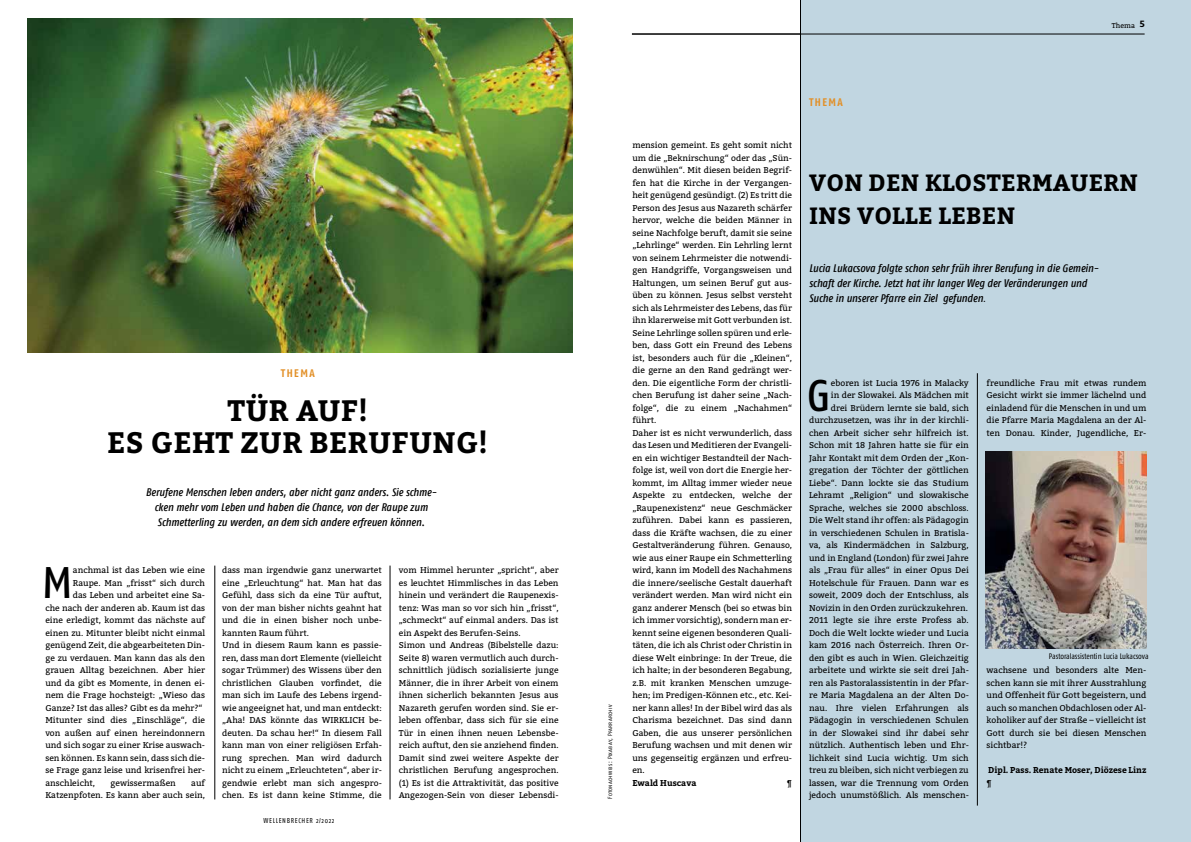
<style>
.page{position:relative;width:1191px;height:842px;background:#fff}
.page>*{position:absolute;margin:0;border:0;box-sizing:border-box;transform-origin:0 0}
.t1{font:44.2px "Fago Co Medium Caps";color:#000}
.t2{font:700 29.5px/32.4px "Bitter";letter-spacing:.01em;color:#000;text-align:center}
.t3{font:700 23.5px/32.4px "Bitter";letter-spacing:.01em;color:#000}
.t4{font:italic 500 11px/15px "Fago Co";color:#000;text-align:center}
.t5{font:700 11px "Fago Co";letter-spacing:.135em;color:#e28f26}
.t6{font:700 9px "Bitter";color:#000}
.t7{font:8.5px/12.5px "Bitter";color:#000}
.t8{font:700 8.5px "Bitter";color:#000}
.t9{font:8px "Fago Co";letter-spacing:-.005em;color:#000}
.t10{font:7px "Fago Co Caps";letter-spacing:.09em;color:#000}
.t11{font:7px "Bitter";letter-spacing:.035em;color:#000}
.t12{font:6px "Fago Co Caps";letter-spacing:.04em;color:#000}
.s1{font-family:"Calibri";font-weight:400;font-style:normal}
</style>
<div class="page">
<div style="left:800px;top:0;width:391px;height:842px;background:#c1d6e1"></div>
<hr style="left:632px;top:34px;width:512px;height:1px;background:#000">
<hr style="left:800px;top:0;width:1px;height:842px;background:#000">
<hr style="left:215px;top:566px;width:1px;height:233px;background:#000">
<hr style="left:390px;top:566px;width:1px;height:233px;background:#000">
<img style="left:27px;top:18px;width:546px;height:335px">
<hr style="left:977px;top:373px;width:1px;height:432px;background:#000">
<img style="left:986px;top:452px;width:160px;height:196px">
<p class="t5" style="left:281px;top:366px;width:35px">THEMA</p>
<h2 class="t2" style="left:107px;top:393px;width:382px">TÜR AUF!<br>ES GEHT ZUR BERUFUNG!</h2>
<p class="t4" style="left:146px;top:484px;width:292px">Berufene Menschen leben anders, aber nicht ganz anders. Sie schme&shy;cken mehr vom Leben und haben die Chance, von der Raupe zum<br>Schmetterling zu werden, an dem sich andere erfreuen können.</p>
<h1 class="t1" style="left:42px;top:557px;width:32px">M</h1>
<p class="t7" style="left:73px;top:564px;width:134px">anchmal ist das Leben wie eine</p>
<p class="t7" style="left:73px;top:576px;width:134px">Raupe. Man „frisst“ sich durch</p>
<p class="t7" style="left:73px;top:589px;width:134px">das Leben und arbeitet eine Sa-</p>
<p class="t7" style="left:45px;top:601px;width:161px">che nach der anderen ab. Kaum ist das</p>
<p class="t7" style="left:45px;top:614px;width:161px">eine erledigt, kommt das nächste auf</p>
<p class="t7" style="left:45px;top:626px;width:161px">einen zu. Mitunter bleibt nicht einmal</p>
<p class="t7" style="left:45px;top:639px;width:161px">genügend Zeit, die abgearbeiteten Din-</p>
<p class="t7" style="left:45px;top:651px;width:161px">ge zu verdauen. Man kann das als den</p>
<p class="t7" style="left:45px;top:664px;width:161px">grauen Alltag bezeichnen. Aber hier</p>
<p class="t7" style="left:45px;top:676px;width:161px">und da gibt es Momente, in denen ei-</p>
<p class="t7" style="left:45px;top:689px;width:161px">nem die Frage hochsteigt: „Wieso das</p>
<p class="t7" style="left:45px;top:701px;width:159px">Ganze? Ist das alles? Gibt es da mehr?“</p>
<p class="t7" style="left:45px;top:714px;width:161px">Mitunter sind dies „Einschläge“, die</p>
<p class="t7" style="left:45px;top:726px;width:161px">von außen auf einen hereindonnern</p>
<p class="t7" style="left:45px;top:739px;width:161px">und sich sogar zu einer Krise auswach-</p>
<p class="t7" style="left:45px;top:751px;width:161px">sen können. Es kann sein, dass sich die-</p>
<p class="t7" style="left:45px;top:764px;width:161px">se Frage ganz leise und krisenfrei her-</p>
<p class="t7" style="left:45px;top:776px;width:51px">anschleicht,</p>
<p class="t7" style="left:110px;top:776px;width:67px">gewissermaßen</p>
<p class="t7" style="left:45px;top:776px;width:161px;text-align:right">auf<br>Katzenpfoten. Es kann aber auch sein,</p>
<p class="t7" style="left:222px;top:564px;width:161px">dass man irgendwie ganz unerwartet eine „Erleuchtung“ hat. Man hat das Gefühl, dass sich da eine Tür auftut, von der man bisher nichts geahnt hat und die in einen bisher noch unbe&shy;kannten Raum führt.<br>Und in diesem Raum kann es passie&shy;ren, dass man dort Elemente (vielleicht sogar Trümmer) des Wissens über den christlichen Glauben vorfindet, die man sich im Laufe des Lebens irgend&shy;wie angeeignet hat, und man entdeckt: „Aha! DAS könnte das WIRKLICH be&shy;deuten. Da schau her!“ In diesem Fall kann man von einer religiösen Erfah&shy;rung sprechen. Man wird dadurch nicht zu einem „Erleuchteten“, aber ir&shy;gendwie erlebt man sich angespro&shy;chen. Es ist dann keine Stimme, die</p>
<p class="t7" style="left:399px;top:564px;width:161px">vom Himmel herunter „spricht“, aber es leuchtet Himmlisches in das Leben hinein und verändert die Raupenexis&shy;tenz: Was man so vor sich hin „frisst“, „schmeckt“ auf einmal anders. Das ist ein Aspekt des Berufen-Seins.<br>Simon und Andreas (Bibelstelle dazu:<br>Seite 8) waren vermutlich auch durch&shy;schnittlich jüdisch sozialisierte junge Männer, die in ihrer Arbeit von einem ihnen sicherlich bekannten Jesus aus Nazareth gerufen worden sind. Sie er&shy;leben offenbar, dass sich für sie eine Tür in einen ihnen neuen Lebensbe&shy;reich auftut, den sie anziehend finden.<br>Damit sind zwei weitere Aspekte der christlichen Berufung angesprochen. (1) Es ist die Attraktivität, das positive Angezogen-Sein von dieser Lebensdi-</p>
<p class="t10" style="left:264px;top:817px;width:72px">WELLENBRECHER 2/2022</p>
<p class="t6" style="left:1139px;top:17px;width:7px">5</p>
<p class="t11" style="left:1111px;top:20px;width:25px">Thema</p>
<p class="t11" style="left:1101px;top:21px;width:27px">Kapitel</p>
<p class="t12" style="left:606px;top:799px;width:96px;rotate:-90deg">Fotonachweis: Pixabay, Pfarrarchiv</p>
<p class="t7" style="left:632px;top:139px;width:161px">mension gemeint. Es geht somit nicht um die „Beknirschung“ oder das „Sün&shy;denwühlen“. Mit diesen beiden Begrif&shy;fen hat die Kirche in der Vergangen&shy;heit genügend gesündigt. (2) Es tritt die Person des Jesus aus Nazareth schärfer hervor, welche die beiden Männer in seine Nachfolge beruft, damit sie seine „Lehrlinge“ werden. Ein Lehrling lernt von seinem Lehrmeister die notwendi&shy;gen Handgriffe, Vorgangsweisen und Haltungen, um seinen Beruf gut aus&shy;üben zu können. Jesus selbst versteht sich als Lehrmeister des Lebens, das für ihn klarerweise mit Gott verbunden ist.<br>Seine Lehrlinge sollen spüren und erle&shy;ben, dass Gott ein Freund des Lebens ist, besonders auch für die „Kleinen“, die gerne an den Rand gedrängt wer&shy;den. Die eigentliche Form der christli&shy;chen Berufung ist daher seine „Nach&shy;folge“, die zu einem „Nachahmen“ führt.<br>Daher ist es nicht verwunderlich, dass das Lesen und Meditieren der Evangeli&shy;en ein wichtiger Bestandteil der Nach&shy;folge ist, weil von dort die Energie her&shy;kommt, im Alltag immer wieder neue Aspekte zu entdecken, welche der „Raupenexistenz“ neue Geschmäcker zuführen. Dabei kann es passieren, dass die Kräfte wachsen, die zu einer Gestaltveränderung führen. Genauso, wie aus einer Raupe ein Schmetterling wird, kann im Modell des Nachahmens die innere/seelische Gestalt dauerhaft verändert werden. Man wird nicht ein ganz anderer Mensch (bei so etwas bin ich immer vorsichtig), sondern man er&shy;kennt seine eigenen besonderen Quali&shy;täten, die ich als Christ oder Christin in diese Welt einbringe: In der Treue, die ich halte; in der besonderen Begabung, z.B. mit kranken Menschen umzuge&shy;hen; im Predigen-Können etc., etc. Kei&shy;ner kann alles! In der Bibel wird das als Charisma bezeichnet. Das sind dann Gaben, die aus unserer persönlichen Berufung wachsen und mit denen wir uns gegenseitig ergänzen und erfreu&shy;en.</p>
<p class="t8" style="left:632px;top:776px;width:66px">Ewald Huscava</p>
<p class="t7" style="left:786px;top:776px;width:7px">¶</p>
<p class="t5" style="left:809px;top:96px;width:35px">THEMA</p>
<h3 class="t3" style="left:809px;top:166px;width:330px">VON DEN KLOSTERMAUERN<br>INS VOLLE LEBEN</h3>
<p class="t4" style="left:809px;top:260px;width:291px;text-align:left">Lucia Lukacsova folgte schon sehr früh ihrer Berufung in die Gemein&shy;schaft der Kirche. Jetzt hat ihr langer Weg der Veränderungen und<br>Suche in unserer Pfarre ein Ziel gefunden<span class="s1">.</span></p>
<p class="t7" style="left:809px;top:376px;width:161px;text-align:right">eboren ist Lucia 1976 in Malacky<br>in der Slowakei. Als Mädchen mit<br>drei Brüdern lernte sie bald, sich durchzusetzen, was ihr in der kirchli&shy;chen Arbeit sicher sehr hilfreich ist.<br>Schon mit 18 Jahren hatte sie für ein Jahr Kontakt mit dem Orden der „Kon&shy;gregation der Töchter der göttlichen Liebe“. Dann lockte sie das Studium Lehramt „Religion“ und slowakische Sprache, welches sie 2000 abschloss.<br>Die Welt stand ihr offen: als Pädagogin in verschiedenen Schulen in Bratisla&shy;va, als Kindermädchen in Salzburg, und in England (London) für zwei Jahre als „Frau für alles“ in einer Opus Dei Hotelschule für Frauen. Dann war es soweit, 2009 doch der Entschluss, als Novizin in den Orden zurückzukehren.<br>2011 legte sie ihre erste Profess ab.<br>Doch die Welt lockte wieder und Lucia kam 2016 nach Österreich. Ihren Or&shy;den gibt es auch in Wien. Gleichzeitig arbeitete und wirkte sie seit drei Jah&shy;ren als Pastoralassistentin in der Pfar&shy;re Maria Magdalena an der Alten Do&shy;nau. Ihre vielen Erfahrungen als Pädagogin in verschiedenen Schulen in der Slowakei sind ihr dabei sehr nützlich. Authentisch leben und Ehr&shy;lichkeit sind Lucia wichtig. Um sich treu zu bleiben, sich nicht verbiegen zu lassen, war die Trennung vom Orden</p>
<h1 class="t1" style="left:806px;top:370px;width:26px">G</h1>
<p class="t7" style="left:809px;top:789px;width:161px">jedoch unumstößlich. Als menschen-</p>
<p class="t7" style="left:986px;top:376px;width:161px;text-align:justify">freundliche Frau mit etwas rundem Gesicht wirkt sie immer lächelnd und einladend für die Menschen in und um die Pfarre Maria Magdalena an der Al&shy;ten Donau. Kinder, Jugendliche, Er-</p>
<p class="t9" style="left:1049px;top:651px;width:101px">Pastoralassistentin Lucia Lukacsova</p>
<p class="t7" style="left:986px;top:664px;width:161px;text-align:justify">wachsene und besonders alte Men&shy;schen kann sie mit ihrer Ausstrahlung und Offenheit für Gott begeistern, und auch so manchen Obdachlosen oder Al&shy;koholiker auf der Straße – vielleicht ist Gott durch sie bei diesen Menschen sichtbar!?</p>
<p class="t8" style="left:988px;top:764px;width:160px">Dipl. Pass. Renate Moser, Diözese Linz</p>
<p class="t7" style="left:986px;top:776px;width:7px">¶</p>
</div>
